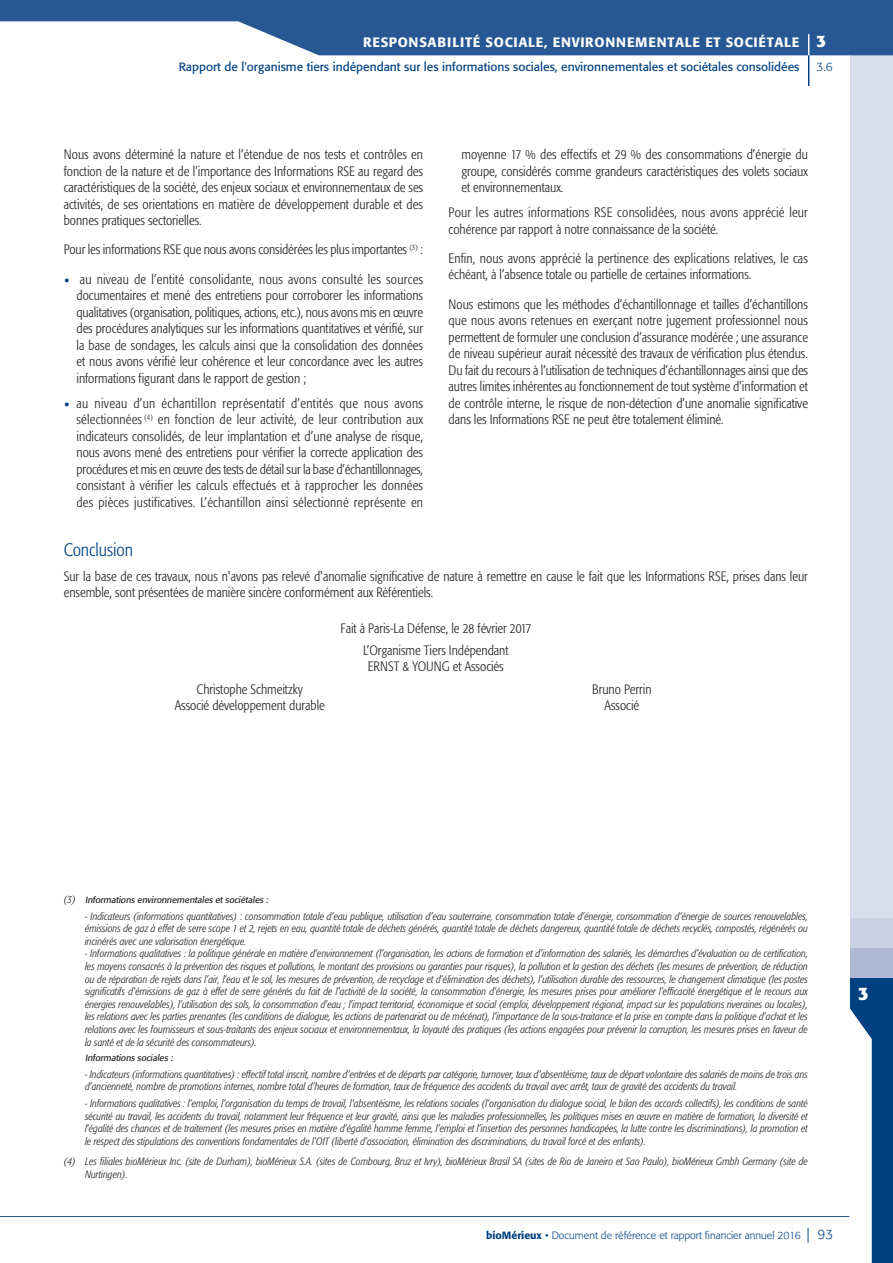
<style>
.page{position:relative;width:893px;height:1263px;background:#fff}
.page>*{position:absolute;margin:0;border:0;box-sizing:border-box;transform-origin:0 0}
.t1{font:300 18px "Formata Condensed";color:#014081}
.t2{font:700 18px "Formata";color:#fff}
.t3{font:300 13.5px/16.5px "Formata Condensed";color:#231f20;text-align:justify}
.t4{font:500 13.5px "Formata";letter-spacing:.05em;color:#fff}
.t5{font:12px "Formata";color:#014081}
.t6{font:300 12px "Formata";color:#014081}
.t7{font:italic 300 10.5px/12.6px "Formata Condensed";color:#231f20;text-align:justify}
.t8{font:300 10.5px "Formata";color:#014081}
.t9{font:italic 9px "Formata";color:#231f20}
.s1{font-weight:700;font-size:16.5px}
.s2{color:#014081}
.s3{font-family:"Formata Condensed";font-weight:300;font-size:10.5px}
.s4{font-weight:500}
.s5{font-size:15px}
.s6{font-size:13.5px}
</style>
<div class="page">
<hr style="left:0;top:1216px;width:893px;height:1px;background:#285894">
<div style="left:850px;top:0;width:43px;height:919px;background:#dadfed"></div>
<div style="left:850px;top:1216px;width:43px;height:47px;background:#014081"></div>
<div style="left:850px;top:1008px;width:43px;height:208px;background:#014081"></div>
<svg style="left:0;top:0;width:893px;height:55px;fill:#285894"></svg>
<svg style="left:808px;top:34px;width:1px;height:21px"></svg>
<hr style="left:808px;top:55px;width:1px;height:31px;background:#014081">
<svg style="left:849px;top:1008px;width:23px;height:255px"></svg>
<div style="left:850px;top:978px;width:43px;height:30px;background:#014081"></div>
<div style="left:850px;top:948px;width:43px;height:30px;background:#aeb8d5"></div>
<div style="left:850px;top:919px;width:43px;height:29px;background:#cbd1e5"></div>
<p class="t4" style="left:363px;top:34px;width:464px">RESPONSABILITÉ SOCIALE, ENVIRONNEMENTALE ET SOCIÉTALE <span class="s1">3</span></p>
<p class="t5" style="left:179px;top:60px;width:622px">Rapport de l'organisme tiers indépendant sur les informations sociales, environnementales et sociétales consolidées</p>
<p class="t6" style="left:816px;top:60px;width:18px">3.6</p>
<p class="t3" style="left:64px;top:146px;width:361px">Nous avons déterminé la nature et l’étendue de nos tests et contrôles en fonction de la nature et de l’importance des Informations RSE au regard des caractéristiques de la société, des enjeux sociaux et environnementaux de ses activités, de ses orientations en matière de développement durable et des bonnes pratiques sectorielles.</p>
<p class="t3" style="left:64px;top:242px;width:361px">Pour les informations RSE que nous avons considérées les plus importantes <sup>(3)</sup> :</p>
<p class="t3" style="left:76px;top:271px;width:348px;text-indent:-13px"><span class="s2">•</span> au niveau de l’entité consolidante, nous avons consulté les sources documentaires et mené des entretiens pour corroborer les informations qualitatives (organisation, politiques, actions, etc.), nous avons mis en œuvre des procédures analytiques sur les informations quantitatives et vérifié, sur la base de sondages, les calculs ainsi que la consolidation des données et nous avons vérifié leur cohérence et leur concordance avec les autres informations figurant dans le rapport de gestion ;</p>
<p class="t3" style="left:76px;top:395px;width:348px;text-indent:-13px"><span class="s2">•</span> au niveau d’un échantillon représentatif d’entités que nous avons sélectionnées <sup>(4)</sup> en fonction de leur activité, de leur contribution aux indicateurs consolidés, de leur implantation et d’une analyse de risque, nous avons mené des entretiens pour vérifier la correcte application des procédures et mis en œuvre des tests de détail sur la base d’échantillonnages, consistant à vérifier les calculs effectués et à rapprocher les données des pièces justificatives. L’échantillon ainsi sélectionné représente en</p>
<p class="t3" style="left:461px;top:146px;width:348px">moyenne 17 % des effectifs et 29 % des consommations d’énergie du groupe, considérés comme grandeurs caractéristiques des volets sociaux et environnementaux.</p>
<p class="t3" style="left:449px;top:204px;width:361px">Pour les autres informations RSE consolidées, nous avons apprécié leur cohérence par rapport à notre connaissance de la société.</p>
<p class="t3" style="left:449px;top:250px;width:361px">Enfin, nous avons apprécié la pertinence des explications relatives, le cas échéant, à l’absence totale ou partielle de certaines informations.</p>
<p class="t3" style="left:449px;top:296px;width:361px">Nous estimons que les méthodes d’échantillonnage et tailles d’échantillons que nous avons retenues en exerçant notre jugement professionnel nous permettent de formuler une conclusion d’assurance modérée ; une assurance de niveau supérieur aurait nécessité des travaux de vérification plus étendus.<br>Du fait du recours à l’utilisation de techniques d’échantillonnages ainsi que des autres limites inhérentes au fonctionnement de tout système d’information et de contrôle interne, le risque de non-détection d’une anomalie significative dans les Informations RSE ne peut être totalement éliminé.</p>
<h1 class="t1" style="left:64px;top:539px;width:71px">Conclusion</h1>
<p class="t3" style="left:64px;top:568px;width:746px">Sur la base de ces travaux, nous n'avons pas relevé d'anomalie significative de nature à remettre en cause le fait que les Informations RSE, prises dans leur ensemble, sont présentées de manière sincère conformément aux Référentiels.</p>
<p class="t3" style="left:340px;top:617px;width:192px;line-height:22.4px;text-align:center">Fait à Paris-La Défense, le 28 février 2017<br>L’Organisme Tiers Indépendant</p>
<p class="t3" style="left:368px;top:659px;width:137px">ERNST &amp; YOUNG et Associés</p>
<p class="t3" style="left:175px;top:681px;width:152px;text-align:center">Christophe Schmeitzky<br>Associé développement durable</p>
<p class="t3" style="left:592px;top:681px;width:61px;text-align:center">Bruno Perrin<br>Associé</p>
<p class="t9" style="left:64px;top:894px;width:208px"><span class="s3">(3)</span> Informations environnementales et sociétales :</p>
<p class="t7" style="left:85px;top:910px;width:724px">- Indicateurs (informations quantitatives) : consommation totale d’eau publique, utilisation d’eau souterraine, consommation totale d’énergie, consommation d’énergie de sources renouvelables, émissions de gaz à effet de serre scope 1 et 2, rejets en eau, quantité totale de déchets générés, quantité totale de déchets dangereux, quantité totale de déchets recyclés, compostés, régénérés ou incinérés avec une valorisation énergétique.</p>
<p class="t7" style="left:85px;top:948px;width:724px">- Informations qualitatives : la politique générale en matière d’environnement (l’organisation, les actions de formation et d’information des salariés, les démarches d’évaluation ou de certification, les moyens consacrés à la prévention des risques et pollutions, le montant des provisions ou garanties pour risques), la pollution et la gestion des déchets (les mesures de prévention, de réduction ou de réparation de rejets dans l’air, l’eau et le sol, les mesures de prévention, de recyclage et d’élimination des déchets), l’utilisation durable des ressources, le changement climatique (les postes significatifs d'émissions de gaz à effet de serre générés du fait de l'activité de la société, la consommation d’énergie, les mesures prises pour améliorer l’efficacité énergétique et le recours aux énergies renouvelables), l’utilisation des sols, la consommation d’eau ; l’impact territorial, économique et social (emploi, développement régional, impact sur les populations riveraines ou locales), les relations avec les parties prenantes (les conditions de dialogue, les actions de partenariat ou de mécénat), l’importance de la sous-traitance et la prise en compte dans la politique d’achat et les relations avec les fournisseurs et sous-traitants des enjeux sociaux et environnementaux, la loyauté des pratiques (les actions engagées pour prévenir la corruption, les mesures prises en faveur de la santé et de la sécurité des consommateurs).</p>
<p class="t9" style="left:85px;top:1052px;width:91px">Informations sociales :</p>
<p class="t7" style="left:85px;top:1068px;width:724px">- Indicateurs (informations quantitatives) : effectif total inscrit, nombre d’entrées et de départs par catégorie, turnover, taux d’absentéisme, taux de départ volontaire des salariés de moins de trois ans d’ancienneté, nombre de promotions internes, nombre total d’heures de formation, taux de fréquence des accidents du travail avec arrêt, taux de gravité des accidents du travail.</p>
<p class="t7" style="left:85px;top:1097px;width:724px">- Informations qualitatives : l’emploi, l’organisation du temps de travail, l'absentéisme, les relations sociales (l’organisation du dialogue social, le bilan des accords collectifs), les conditions de santé sécurité au travail, les accidents du travail, notamment leur fréquence et leur gravité, ainsi que les maladies professionnelles, les politiques mises en œuvre en matière de formation, la diversité et l’égalité des chances et de traitement (les mesures prises en matière d’égalité homme femme, l’emploi et l’insertion des personnes handicapées, la lutte contre les discriminations), la promotion et le respect des stipulations des conventions fondamentales de l’OIT (liberté d’association, élimination des discriminations, du travail forcé et des enfants).</p>
<p class="t7" style="left:85px;top:1156px;width:724px;text-indent:-21px">(4) Les filiales bioMérieux Inc. (site de Durham), bioMérieux S.A. (sites de Combourg, Bruz et Ivry), bioMérieux Brasil SA (sites de Rio de Janeiro et Sao Paulo), bioMérieux Gmbh Germany (site de<br>Nurtingen).</p>
<p class="t8" style="left:486px;top:1229px;width:349px"><span class="s4">bioMérieux</span> • Document de référence et rapport financier annuel 2016 <span class="s5">|</span> <span class="s6">93</span></p>
<h1 class="t2" style="left:858px;top:982px;width:12px">3</h1>
</div>
